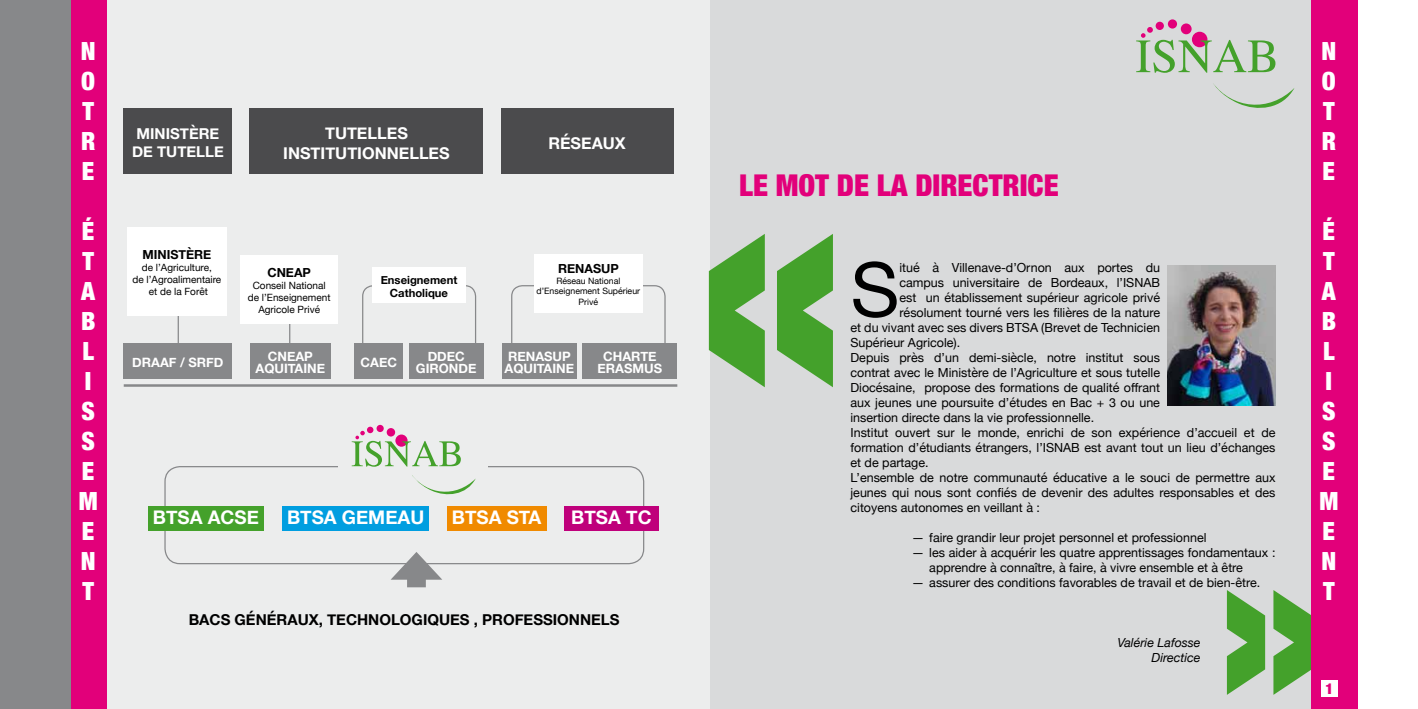
<style>
.page{position:relative;width:1418px;height:709px;background:#fff}
.page>*{position:absolute;margin:0;border:0;box-sizing:border-box;transform-origin:0 0}
.t1{font:900 condensed 358.5px "Helvetica Neue";color:#44a12b}
.t2{font:900 condensed 244.88px "Helvetica Neue";color:#44a12b}
.t3{font:75.5px "Helvetica Neue";color:#000}
.t4{font:900 condensed 30px "Helvetica Neue";color:#e2007a}
.t5{font:900 condensed 25px/30px "Helvetica Neue";color:#fff;text-align:justify}
.t6{font:700 18.75px "Helvetica Neue";color:#fff}
.t7{font:700 16.25px "Helvetica Neue";color:#fff}
.t8{font:700 15px "Helvetica Neue";color:#000}
.t9{font:700 15px/18px "Helvetica Neue";color:#fff}
.t10{font:900 condensed 15px "Helvetica Neue";color:#e2007a}
.t11{font:700 12.88px/12px "Helvetica Neue";color:#fff}
.t12{font:12.5px/15px "Helvetica Neue";color:#000}
.t13{font:italic 12.5px/15px "Helvetica Neue";color:#000;text-align:right}
.t14{font:700 12.5px "Helvetica Neue";color:#000}
.t15{font:700 11.25px/13.5px "Helvetica Neue";color:#000;text-align:center}
.t16{font:10px/12px "Helvetica Neue";color:#000;text-align:center}
.t17{font:8.75px/10.5px "Helvetica Neue";color:#000;text-align:center}
</style>
<div class="page">
<div style="left:709px;top:0;width:613px;height:709px;background:#d9dadb"></div>
<div style="left:70px;top:0;width:639px;height:709px;background:#eceded"></div>
<div style="left:0;top:0;width:89px;height:709px;background:#87888a"></div>
<div style="left:1311px;top:0;width:46px;height:709px;background:#e2007a"></div>
<div style="left:71px;top:0;width:35px;height:709px;background:#e2007a"></div>
<div style="left:1321px;top:680px;width:16px;height:16px;background:#fff"></div>
<div style="left:362px;top:285px;width:114px;height:94px;border:1px solid #87888a;border-radius:11px"></div>
<div style="left:392px;top:345px;width:23px;height:38px;background:#eceded"></div>
<svg style="left:1213px;top:83px;width:81px;height:25px"></svg>
<svg style="left:1180px;top:23px;width:11px;height:11px"></svg>
<div style="left:1167px;top:19px;width:10px;height:10px;background:#e2007a;border-radius:50%"></div>
<div style="left:1155px;top:22px;width:8px;height:8px;background:#e2007a;border-radius:50%"></div>
<svg style="left:1136px;top:27px;width:139px;height:46px"></svg>
<div style="left:164px;top:466px;width:480px;height:98px;border:1px solid #87888a;border-radius:15px"></div>
<div style="left:407px;top:569px;width:19px;height:18px;background:#87888a"></div>
<svg style="left:390px;top:552px;width:52px;height:27px"></svg>
<hr style="left:289px;top:275px;width:1px;height:89px;background:#87888a">
<hr style="left:178px;top:291px;width:1px;height:79px;background:#87888a">
<img style="left:1167px;top:266px;width:108px;height:140px">
<div style="left:127px;top:227px;width:99px;height:89px;background:#fff"></div>
<div style="left:240px;top:255px;width:98px;height:68px;background:#fff"></div>
<div style="left:372px;top:267px;width:93px;height:36px;background:#fff"></div>
<div style="left:534px;top:254px;width:108px;height:58px;background:#fff"></div>
<div style="left:124px;top:108px;width:108px;height:66px;background:#4b4b4d"></div>
<div style="left:250px;top:108px;width:233px;height:66px;background:#4b4b4d"></div>
<div style="left:501px;top:108px;width:172px;height:66px;background:#4b4b4d"></div>
<div style="left:148px;top:506px;width:115px;height:25px;background:#44a12b"></div>
<div style="left:282px;top:506px;width:147px;height:25px;background:#009ee0"></div>
<div style="left:447px;top:506px;width:99px;height:25px;background:#f08a00"></div>
<div style="left:564px;top:506px;width:94px;height:25px;background:#bf007b"></div>
<div style="left:338px;top:421px;width:149px;height:81px;background:#eceded"></div>
<svg style="left:412px;top:475px;width:64px;height:20px"></svg>
<svg style="left:352px;top:427px;width:109px;height:39px"></svg>
<hr style="left:124px;top:384px;width:553px;height:3px;background:#87888a">
<div style="left:124px;top:343px;width:108px;height:36px;background:#87888a"></div>
<div style="left:250px;top:343px;width:81px;height:36px;background:#87888a"></div>
<div style="left:354px;top:343px;width:49px;height:36px;background:#87888a"></div>
<div style="left:409px;top:343px;width:74px;height:36px;background:#87888a"></div>
<div style="left:502px;top:343px;width:75px;height:36px;background:#87888a"></div>
<div style="left:582px;top:343px;width:95px;height:36px;background:#87888a"></div>
<h3 class="t5" style="left:81px;top:34px;width:16px">N O T R E</h3>
<h3 class="t5" style="left:79px;top:214px;width:20px;text-align:left">É<br>T<br>A<br>B<br>L<br>I<br>S<br>S<br>E<br>M<br>E<br>N<br>T</h3>
<p class="t9" style="left:132px;top:125px;width:92px">MINISTÈRE<br>DE TUTELLE</p>
<h3 class="t7" style="left:325px;top:120px;width:73px">TUTELLES</h3>
<h3 class="t7" style="left:283px;top:140px;width:10px">INSTIT</h3>
<h3 class="t7" style="left:335px;top:140px;width:52px">UTIONNE</h3>
<h3 class="t7" style="left:409px;top:140px;width:31px">LLES</h3>
<p class="t14" style="left:142px;top:245px;width:70px">MINISTÈRE</p>
<p class="t16" style="left:132px;top:262px;width:90px">de l’Agriculture,<br>de l’Agroalimentaire et de la Forêt</p>
<p class="t14" style="left:267px;top:263px;width:45px">CNEAP</p>
<p class="t16" style="left:248px;top:280px;width:84px">Conseil National de l’Enseignement<br>Agricole Privé</p>
<p class="t15" style="left:380px;top:273px;width:78px">ENSEIGNEMENT<br>CATHOLIQUE</p>
<h3 class="t7" style="left:548px;top:130px;width:79px">RÉSEAUX</h3>
<p class="t14" style="left:558px;top:259px;width:10px">REN</p>
<p class="t14" style="left:584px;top:259px;width:36px">ASUP</p>
<p class="t17" style="left:536px;top:276px;width:105px">Réseau National d’Enseignement Supérieur<br>Privé</p>
<p class="t11" style="left:132px;top:357px;width:66px">DRAAF / SRF</p>
<p class="t11" style="left:214px;top:357px;width:11px">D</p>
<p class="t11" style="left:255px;top:351px;width:59px;text-align:right">CNEAP<br>AQUITAINE</p>
<p class="t11" style="left:360px;top:357px;width:38px">CAEC</p>
<p class="t11" style="left:416px;top:351px;width:61px;text-align:center">DDEC<br>GIRONDE</p>
<p class="t11" style="left:508px;top:351px;width:10px">REN</p>
<p class="t11" style="left:504px;top:351px;width:68px;text-indent:31px">ASUP<br>AQUITAINE</p>
<p class="t11" style="left:597px;top:351px;width:66px;text-indent:6px">CHARTE<br>ERASMUS</p>
<h3 class="t6" style="left:153px;top:503px;width:95px">BTSA ACSE</h3>
<h3 class="t6" style="left:287px;top:503px;width:139px">BTSA GEMEAU</h3>
<h3 class="t6" style="left:452px;top:503px;width:91px">BTSA STA</h3>
<h3 class="t6" style="left:571px;top:503px;width:82px">BTSA TC</h3>
<p class="t8" style="left:189px;top:608px;width:111px">BACS GÉNÉRAUX</p>
<p class="t8" style="left:319px;top:608px;width:302px">, TECHNOLOGIQUES , PROFESSIONNELS</p>
<h3 class="t4" style="left:739px;top:161px;width:56px">LE MOT</h3>
<h3 class="t4" style="left:837px;top:161px;width:221px">DE LA DIRECTRICE</h3>
<h1 class="t1" style="left:691px;top:-9px;width:161px">«</h1>
<h3 class="t3" style="left:850px;top:235px;width:50px">S</h3>
<p class="t12" style="left:899px;top:260px;width:262px">itué à Villenave-d’Ornon aux portes du</p>
<p class="t12" style="left:899px;top:275px;width:262px">campus universitaire de Bordeaux, l’ISNAB</p>
<p class="t12" style="left:899px;top:290px;width:262px">est un établissement supérieur agricole privé</p>
<p class="t12" style="left:899px;top:305px;width:262px">résolument tourné vers les filières de la nature</p>
<p class="t12" style="left:850px;top:320px;width:311px">et du vivant avec ses divers BTSA (Brevet de Technicien</p>
<p class="t12" style="left:850px;top:335px;width:111px">Supérieur Agricole).</p>
<p class="t12" style="left:850px;top:350px;width:311px">Depuis près d’un demi-siècle, notre institut sous</p>
<p class="t12" style="left:850px;top:365px;width:311px">contrat avec le Ministère de l’Agriculture et sous tutelle</p>
<p class="t12" style="left:850px;top:380px;width:311px">Diocésaine, propose des formations de qualité offrant</p>
<p class="t12" style="left:850px;top:395px;width:311px">aux jeunes une poursuite d’études en Bac + 3 ou une</p>
<p class="t12" style="left:850px;top:410px;width:245px">insertion directe dans la vie professionnelle.</p>
<p class="t12" style="left:850px;top:425px;width:426px">Institut ouvert sur le monde, enrichi de son expérience d’accueil et de</p>
<p class="t12" style="left:850px;top:440px;width:426px">formation d’étudiants étrangers, l’ISNAB est avant tout un lieu d’échanges</p>
<p class="t12" style="left:850px;top:455px;width:80px">et de partage.</p>
<p class="t12" style="left:850px;top:470px;width:426px">L’ensemble de notre communauté éducative a le souci de permettre aux</p>
<p class="t12" style="left:850px;top:485px;width:426px">jeunes qui nous sont confiés de devenir des adultes responsables et des</p>
<p class="t12" style="left:850px;top:500px;width:191px">citoyens autonomes en veillant à :</p>
<p class="t12" style="left:911px;top:530px;width:296px">— faire grandir leur projet personnel et professionnel</p>
<p class="t12" style="left:929px;top:545px;width:348px;text-indent:-18px">— les aider à acquérir les quatre apprentissages fondamentaux : apprendre à connaître, à faire, à vivre ensemble et à être</p>
<p class="t12" style="left:911px;top:575px;width:350px">— assurer des conditions favorables de travail et de bien-être.</p>
<h2 class="t2" style="left:1214px;top:424px;width:110px">»</h2>
<p class="t13" style="left:1117px;top:635px;width:85px">Valérie Lafosse<br>Directice</p>
<h3 class="t5" style="left:1321px;top:34px;width:16px">N O T R E</h3>
<h3 class="t5" style="left:1319px;top:214px;width:20px;text-align:left">É<br>T<br>A<br>B<br>L<br>I<br>S<br>S<br>E<br>M<br>E<br>N<br>T</h3>
<p class="t10" style="left:1325px;top:676px;width:9px">1</p>
</div>
